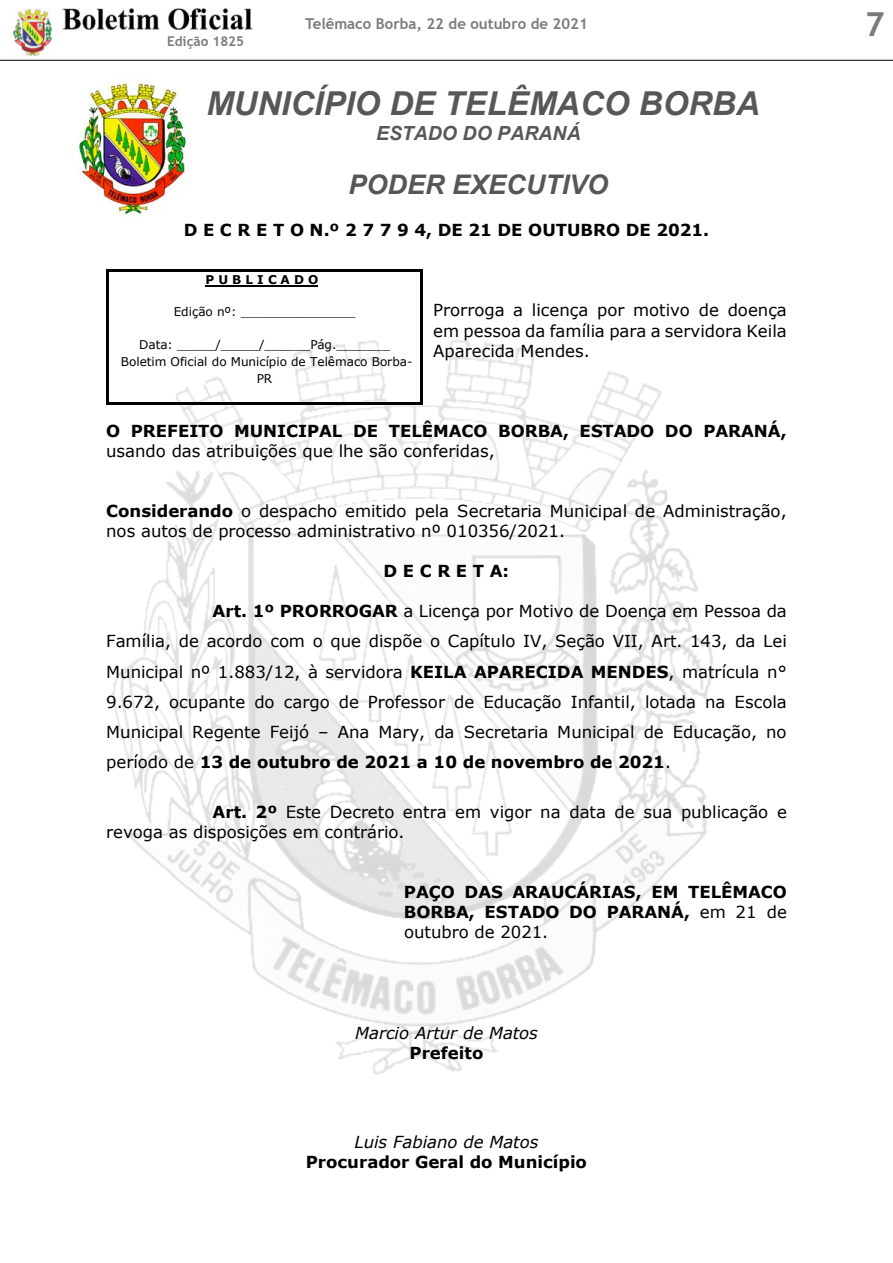
<style>
.page{position:relative;width:893px;height:1263px;background:#fff}
.page>*{position:absolute;margin:0;border:0;box-sizing:border-box;transform-origin:0 0}
.t1{font:italic 700 33px "Arial";color:#575756}
.t2{font:700 33px "Trebuchet MS";color:#7c7b7b}
.t3{font:italic 700 27px "Arial";color:#575756}
.t4{font:italic 700 19.5px "Arial";color:#575756}
.t5{font:16.5px/30.2px "Verdana";letter-spacing:-.005em;color:#000;text-align:justify}
.t6{font:700 16.5px/20.1px "Verdana";color:#000;text-align:justify}
.t7{font:italic 16.5px "Verdana";letter-spacing:-.005em;color:#000}
.t8{font:700 15px "Trebuchet MS";color:#7c7b7b}
.t9{font:700 13.5px "Trebuchet MS";color:#7c7b7b}
.t10{font:12px/16.8px "Verdana";letter-spacing:-.005em;color:#000;text-align:center}
.t11{font:700 12px "Verdana";color:#000}
.s1{font-weight:700}
.s2{font-weight:400}
</style>
<div class="page">
<img style="left:13px;top:9px;width:39px;height:47px">
<img style="left:62px;top:8px;width:191px;height:21px">
<hr style="left:0;top:60px;width:893px;height:1px;background:#000">
<img style="left:78px;top:77px;width:113px;height:141px">
<img style="left:108px;top:301px;width:605px;height:774px">
<hr style="left:205px;top:285px;width:113px;height:1px;background:#000">
<hr style="left:108px;top:270px;width:312px;height:2px;background:#000">
<hr style="left:106px;top:272px;width:2px;height:130px;background:#000">
<hr style="left:108px;top:402px;width:312px;height:3px;background:#000">
<hr style="left:420px;top:272px;width:2px;height:130px;background:#000">
<p class="t8" style="left:305px;top:14px;width:284px">Telêmaco Borba, 22 de outubro de 2021</p>
<h1 class="t2" style="left:865px;top:3px;width:21px">7</h1>
<p class="t9" style="left:167px;top:33px;width:79px">Edição 1825</p>
<h1 class="t1" style="left:206px;top:81px;width:555px">MUNICÍPIO DE TELÊMACO BORBA</h1>
<p class="t4" style="left:376px;top:121px;width:206px">ESTADO DO PARANÁ</p>
<h2 class="t3" style="left:348px;top:166px;width:261px">PODER EXECUTIVO</h2>
<p class="t6" style="left:184px;top:220px;width:527px">D E C R E T O N.º 2 7 7 9 4, DE 21 DE OUTUBRO DE 2021.</p>
<p class="t11" style="left:205px;top:271px;width:115px">P U B L I C A D O</p>
<p class="t10" style="left:174px;top:303px;width:183px">Edição nº: _______________</p>
<p class="t10" style="left:121px;top:336px;width:293px">Data: _____/_____/______Pág._______<br>Boletim Oficial do Município de Telêmaco Borba-<br>PR</p>
<p class="t5" style="left:433px;top:300px;width:355px;line-height:20.1px">Prorroga a licença por motivo de doença em pessoa da família para a servidora Keila Aparecida Mendes.</p>
<p class="t6" style="left:106px;top:420px;width:682px">O PREFEITO MUNICIPAL DE TELÊMACO BORBA, ESTADO DO PARANÁ,</p>
<p class="t5" style="left:106px;top:436px;width:390px">usando das atribuições que lhe são conferidas,</p>
<p class="t5" style="left:106px;top:501px;width:682px;line-height:20.1px"><span class="s1">Considerando</span> o despacho emitido pela Secretaria Municipal de Administração, nos autos de processo administrativo nº 010356/2021.</p>
<p class="t6" style="left:384px;top:561px;width:127px">D E C R E T A:</p>
<p class="t5" style="left:106px;top:596px;width:682px;text-indent:106px"><span class="s1">Art. 1º PRORROGAR</span> a Licença por Motivo de Doença em Pessoa da Família, de acordo com o que dispõe o Capítulo IV, Seção VII, Art. 143, da Lei Municipal nº 1.883/12, à servidora <span class="s1">KEILA APARECIDA MENDES</span>, matrícula n° 9.672, ocupante do cargo de Professor de Educação Infantil, lotada na Escola Municipal Regente Feijó – Ana Mary, da Secretaria Municipal de Educação, no período de <span class="s1">13 de outubro de 2021 a 10 de novembro de 2021</span>.</p>
<p class="t5" style="left:106px;top:802px;width:682px;line-height:20.1px;text-indent:106px"><span class="s1">Art. 2º</span> Este Decreto entra em vigor na data de sua publicação e revoga as disposições em contrário.</p>
<p class="t6" style="left:404px;top:882px;width:384px">PAÇO DAS ARAUCÁRIAS, EM TELÊMACO BORBA, ESTADO DO PARANÁ, <span class="s2">em 21 de outubro de 2021.</span></p>
<p class="t7" style="left:355px;top:1021px;width:184px">Marcio Artur de Matos</p>
<p class="t6" style="left:410px;top:1042px;width:75px">Prefeito</p>
<p class="t7" style="left:354px;top:1130px;width:185px">Luis Fabiano de Matos</p>
<p class="t6" style="left:306px;top:1151px;width:283px">Procurador Geral do Município</p>
</div>
